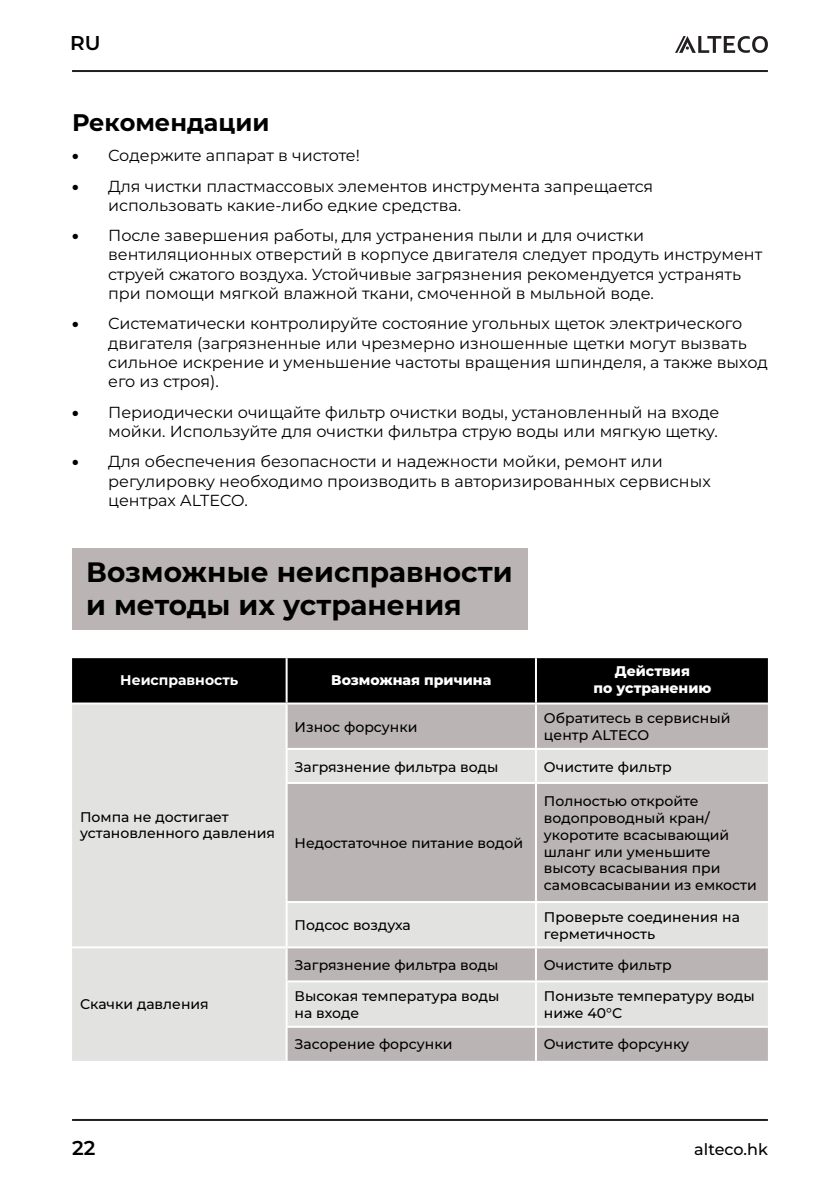
<style>
.page{position:relative;width:840px;height:1191px;background:#fff}
.page>*{position:absolute;margin:0;border:0;box-sizing:border-box;transform-origin:0 0}
.t1{font:700 28px/33.6px "Montserrat";color:#000}
.t2{font:700 24px "Montserrat";color:#000}
.t3{font:600 20px "Montserrat";color:#000}
.t4{font:16px/19.2px "Montserrat";color:#000}
.t5{font:500 16px "Montserrat";color:#000}
.t6{font:500 14px/16.8px "Montserrat";color:#000}
.t7{font:800 14px/16.8px "Montserrat";color:#fff;text-align:center}
.t8{font:700 14px "Montserrat";color:#fff}
.s1{font-weight:900}
</style>
<div class="page">
<hr style="left:72px;top:1119px;width:695px;height:2px;background:#231f20">
<hr style="left:72px;top:70px;width:695px;height:2px;background:#231f20">
<svg style="left:675px;top:36px;width:92px;height:17px"></svg>
<div style="left:72px;top:548px;width:454px;height:82px;background:#bab5b4"></div>
<div style="left:72px;top:658px;width:695px;height:44px;background:#000"></div>
<div style="left:72px;top:704px;width:213px;height:356px;background:#e2e2e1"></div>
<svg style="left:287px;top:704px;width:480px;height:356px;background:#c8c5c4"></svg>
<hr style="left:285px;top:658px;width:2px;height:44px;background:#fff">
<hr style="left:534px;top:658px;width:2px;height:44px;background:#fff">
<hr style="left:534px;top:704px;width:2px;height:44px;background:#fff">
<hr style="left:285px;top:748px;width:250px;height:2px;background:#fff">
<hr style="left:535px;top:748px;width:232px;height:2px;background:#fff">
<hr style="left:534px;top:750px;width:2px;height:32px;background:#fff">
<hr style="left:285px;top:782px;width:250px;height:2px;background:#fff">
<hr style="left:535px;top:782px;width:232px;height:2px;background:#fff">
<hr style="left:534px;top:784px;width:2px;height:117px;background:#fff">
<hr style="left:285px;top:901px;width:250px;height:2px;background:#fff">
<hr style="left:535px;top:901px;width:232px;height:2px;background:#fff">
<hr style="left:534px;top:903px;width:2px;height:43px;background:#fff">
<hr style="left:72px;top:946px;width:214px;height:2px;background:#fff">
<hr style="left:286px;top:946px;width:249px;height:2px;background:#fff">
<hr style="left:535px;top:946px;width:232px;height:2px;background:#fff">
<hr style="left:534px;top:948px;width:2px;height:32px;background:#fff">
<hr style="left:285px;top:980px;width:250px;height:2px;background:#fff">
<hr style="left:535px;top:980px;width:232px;height:2px;background:#fff">
<hr style="left:534px;top:982px;width:2px;height:43px;background:#fff">
<hr style="left:285px;top:1025px;width:250px;height:2px;background:#fff">
<hr style="left:535px;top:1025px;width:232px;height:2px;background:#fff">
<hr style="left:534px;top:1027px;width:2px;height:33px;background:#fff">
<p class="t3" style="left:70px;top:30px;width:32px">RU</p>
<h2 class="t2" style="left:72px;top:107px;width:199px">Рекомендации</h2>
<p class="t4" style="left:72px;top:145px;width:289px"><span class="s1">•</span> Содержите аппарат в чистоте!</p>
<p class="t4" style="left:108px;top:176px;width:546px;text-indent:-36px"><span class="s1">•</span> Для чистки пластмассовых элементов инструмента запрещается использовать какие-либо едкие средства.</p>
<p class="t4" style="left:108px;top:225px;width:655px;text-indent:-36px"><span class="s1">•</span> После завершения работы, для устранения пыли и для очистки вентиляционных отверстий в корпусе двигателя следует продуть инструмент струей сжатого воздуха. Устойчивые загрязнения рекомендуется устранять при помощи мягкой влажной ткани, смоченной в мыльной воде.</p>
<p class="t4" style="left:108px;top:314px;width:661px;text-indent:-36px"><span class="s1">•</span> Систематически контролируйте состояние угольных щеток электрического двигателя (загрязненные или чрезмерно изношенные щетки могут вызвать сильное искрение и уменьшение частоты вращения шпинделя, а также выход его из строя).</p>
<p class="t4" style="left:72px;top:402px;width:648px;text-align:right"><span class="s1">•</span> Периодически очищайте фильтр очистки воды, установленный на входе мойки. Используйте для очистки фильтра струю воды или мягкую щетку.</p>
<p class="t4" style="left:108px;top:452px;width:604px;text-indent:-36px"><span class="s1">•</span> Для обеспечения безопасности и надежности мойки, ремонт или регулировку необходимо производить в авторизированных сервисных центрах ALTECO.</p>
<h1 class="t1" style="left:86px;top:554px;width:427px">Возможные неисправности и методы их устранения</h1>
<p class="t8" style="left:120px;top:670px;width:120px">Неисправность</p>
<p class="t7" style="left:331px;top:671px;width:161px">Возможная причина</p>
<p class="t7" style="left:593px;top:662px;width:119px">Действия<br>по устранению</p>
<p class="t6" style="left:80px;top:807px;width:196px">Помпа не достигает установленного давления</p>
<p class="t6" style="left:80px;top:994px;width:130px">Скачки давления</p>
<p class="t6" style="left:294px;top:718px;width:124px">Износ форсунки</p>
<p class="t6" style="left:543px;top:709px;width:188px">Обратитесь в сервисный центр ALTECO</p>
<p class="t6" style="left:294px;top:758px;width:205px">Загрязнение фильтра воды</p>
<p class="t6" style="left:543px;top:758px;width:129px">Очистите фильтр</p>
<p class="t6" style="left:294px;top:834px;width:230px">Недостаточное питание водой</p>
<p class="t6" style="left:543px;top:792px;width:214px">Полностью откройте водопроводный кран/ укоротите всасывающий шланг или уменьшите высоту всасывания при самовсасывании из емкости</p>
<p class="t6" style="left:294px;top:916px;width:117px">Подсос воздуха</p>
<p class="t6" style="left:543px;top:908px;width:197px">Проверьте соединения на герметичность</p>
<p class="t6" style="left:294px;top:956px;width:205px">Загрязнение фильтра воды</p>
<p class="t6" style="left:543px;top:956px;width:129px">Очистите фильтр</p>
<p class="t6" style="left:294px;top:987px;width:206px">Высокая температура воды на входе</p>
<p class="t6" style="left:543px;top:987px;width:212px">Понизьте температуру воды ниже 40°С</p>
<p class="t6" style="left:294px;top:1035px;width:159px">Засорение форсунки</p>
<p class="t6" style="left:543px;top:1035px;width:147px">Очистите форсунку</p>
<p class="t3" style="left:72px;top:1134px;width:25px">22</p>
<p class="t5" style="left:693px;top:1138px;width:75px">alteco.hk</p>
</div>
